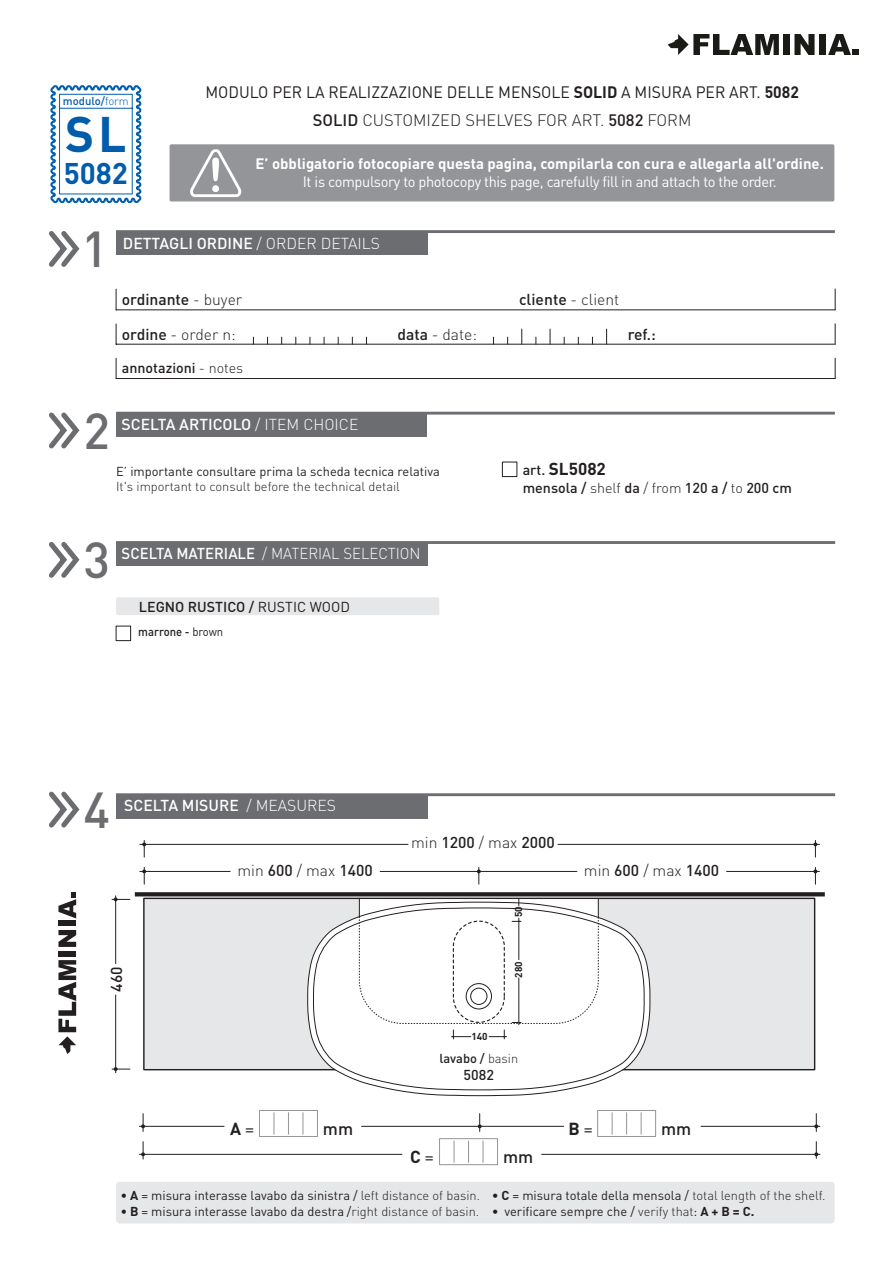
<style>
.page{position:relative;width:893px;height:1263px;background:#fff}
.page>*{position:absolute;margin:0;border:0;box-sizing:border-box;transform-origin:0 0}
.t1{font:500 49.8px "DIN";color:#6c6d70}
.t2{font:700 49.35px "DIN";color:#015dab}
.t3{font:700 29.55px "DIN";color:#015dab}
.t4{font:700 17.25px "DIN";color:#231f20}
.t5{font:500 17.25px "DIN";color:#231f20}
.t6{font:700 17.1px "DIN";color:#231f20}
.t7{font:16.35px/28.5px "DIN";color:#231f20;text-align:center;scale:.96 1}
.t8{font:500 15.6px "DIN";color:#fff}
.t9{font:300 15.6px "DIN";color:#231f20}
.t10{font:500 15.6px "DIN";color:#231f20}
.t11{font:300 15.6px "DIN";color:#fff;scale:.95 1}
.t12{font:700 15px "DIN";color:#fff}
.t13{font:15px "DIN";letter-spacing:-.025em;color:#fff}
.t14{font:500 14.25px "DIN";color:#231f20}
.t15{font:12.75px "DIN";color:#231f20}
.t16{font:300 12.75px "DIN";color:#231f20}
.t17{font:500 12.75px "DIN";color:#231f20}
.t18{font:500 12.15px "DIN";color:#231f20;scale:.93 1}
.t19{font:500 11.25px "DIN";color:#015dab}
.t20{font:700 9.9px "DIN";color:#231f20}
.s1{font-weight:300}
.s2{font-weight:700}
.s3{font-weight:500}
.s4{font-weight:400}
.s5{font-weight:500;font-size:14.25px}
</style>
<div class="page">
<svg style="left:668px;top:34px;width:111px;height:21px"></svg>
<div style="left:783px;top:34px;width:7px;height:21px;background:#1a1a17"></div>
<svg style="left:794px;top:34px;width:20px;height:21px"></svg>
<div style="left:819px;top:34px;width:7px;height:21px;background:#1a1a17"></div>
<svg style="left:828px;top:34px;width:31px;height:21px"></svg>
<div style="left:170px;top:144px;width:664px;height:57px;background:#939598;border-radius:2px"></div>
<svg style="left:188px;top:144px;width:56px;height:54px"></svg>
<svg style="left:50px;top:85px;width:92px;height:119px"></svg>
<svg style="left:49px;top:231px;width:31px;height:36px"></svg>
<hr style="left:116px;top:230px;width:719px;height:3px;background:#6c6d70">
<div style="left:116px;top:232px;width:312px;height:23px;background:#6c6d70"></div>
<hr style="left:116px;top:309px;width:719px;height:1px;background:#231f20">
<svg style="left:116px;top:289px;width:1px;height:20px"></svg>
<hr style="left:116px;top:344px;width:719px;height:1px;background:#231f20">
<svg style="left:116px;top:324px;width:1px;height:20px"></svg>
<hr style="left:116px;top:378px;width:719px;height:1px;background:#231f20">
<svg style="left:116px;top:358px;width:1px;height:20px"></svg>
<svg style="left:835px;top:289px;width:1px;height:21px"></svg>
<svg style="left:835px;top:358px;width:1px;height:20px"></svg>
<svg style="left:521px;top:329px;width:1px;height:15px"></svg>
<svg style="left:550px;top:329px;width:1px;height:15px"></svg>
<svg style="left:835px;top:324px;width:1px;height:20px"></svg>
<svg style="left:606px;top:329px;width:1px;height:15px"></svg>
<div style="left:143px;top:898px;width:672px;height:172px;background:#e6e7e9;border:1px solid #231f20"></div>
<svg style="left:307px;top:955px;width:344px;height:141px"></svg>
<svg style="left:313px;top:916px;width:332px;height:175px"></svg>
<hr style="left:115px;top:896px;width:1px;height:68px;background:#231f20">
<hr style="left:115px;top:995px;width:1px;height:78px;background:#231f20">
<svg style="left:112px;top:897px;width:18px;height:4px"></svg>
<svg style="left:112px;top:1067px;width:18px;height:4px"></svg>
<div style="left:116px;top:1182px;width:719px;height:41px;background:#e6e7e9"></div>
<svg style="left:49px;top:791px;width:31px;height:37px"></svg>
<hr style="left:116px;top:793px;width:719px;height:3px;background:#6c6d70">
<div style="left:116px;top:795px;width:312px;height:23px;background:#6c6d70"></div>
<svg style="left:135px;top:892px;width:690px;height:4px;fill:#231f20"></svg>
<hr style="left:701px;top:1126px;width:119px;height:1px;background:#231f20">
<svg style="left:814px;top:1113px;width:4px;height:18px"></svg>
<hr style="left:139px;top:1154px;width:263px;height:1px;background:#231f20">
<hr style="left:542px;top:1154px;width:278px;height:1px;background:#231f20">
<svg style="left:814px;top:1141px;width:4px;height:17px"></svg>
<hr style="left:139px;top:1126px;width:85px;height:1px;background:#231f20">
<svg style="left:141px;top:1113px;width:4px;height:18px"></svg>
<svg style="left:141px;top:1141px;width:4px;height:18px"></svg>
<hr style="left:380px;top:871px;width:197px;height:1px;background:#231f20">
<hr style="left:140px;top:871px;width:90px;height:1px;background:#231f20">
<svg style="left:142px;top:867px;width:4px;height:17px"></svg>
<hr style="left:726px;top:871px;width:93px;height:1px;background:#231f20">
<svg style="left:813px;top:867px;width:4px;height:17px"></svg>
<svg style="left:477px;top:867px;width:4px;height:17px"></svg>
<hr style="left:558px;top:844px;width:262px;height:1px;background:#231f20">
<hr style="left:140px;top:844px;width:268px;height:1px;background:#231f20">
<svg style="left:142px;top:840px;width:4px;height:17px"></svg>
<svg style="left:813px;top:840px;width:4px;height:17px"></svg>
<div style="left:259px;top:1110px;width:59px;height:27px;border:1px solid #939598"></div>
<svg style="left:273px;top:1110px;width:383px;height:55px"></svg>
<svg style="left:452px;top:1030px;width:19px;height:9px"></svg>
<svg style="left:489px;top:1030px;width:18px;height:9px"></svg>
<hr style="left:518px;top:978px;width:1px;height:47px;background:#231f20">
<svg style="left:358px;top:897px;width:241px;height:127px"></svg>
<svg style="left:49px;top:542px;width:31px;height:36px"></svg>
<hr style="left:116px;top:541px;width:719px;height:3px;background:#6c6d70">
<div style="left:116px;top:542px;width:312px;height:24px;background:#6c6d70"></div>
<div style="left:116px;top:597px;width:323px;height:18px;background:#e6e7e9"></div>
<div style="left:116px;top:626px;width:15px;height:15px;border:1px solid #231f20"></div>
<div style="left:116px;top:413px;width:310px;height:24px;background:#6c6d70"></div>
<div style="left:502px;top:462px;width:15px;height:15px;border:1px solid #231f20"></div>
<svg style="left:49px;top:412px;width:31px;height:37px"></svg>
<hr style="left:116px;top:412px;width:719px;height:3px;background:#6c6d70">
<svg style="left:58px;top:960px;width:18px;height:94px"></svg>
<div style="left:58px;top:951px;width:18px;height:5px;background:#231f20"></div>
<svg style="left:58px;top:930px;width:18px;height:17px"></svg>
<div style="left:58px;top:921px;width:18px;height:5px;background:#231f20"></div>
<svg style="left:58px;top:892px;width:18px;height:26px"></svg>
<p class="t19" style="left:63px;top:93px;width:67px">modulo/<span class="s1">form</span></p>
<h2 class="t2" style="left:65px;top:102px;width:63px">SL</h2>
<h3 class="t3" style="left:64px;top:154px;width:66px">5082</h3>
<p class="t7" style="left:205px;top:77px;width:620px">MODULO PER LA REALIZZAZIONE DELLE MENSOLE <span class="s2">SOLID</span> A MISURA PER ART. <span class="s2">5082<br></span><span class="s3">SOLID</span> <span class="s1">CUSTOMIZED SHELVES FOR ART.</span> <span class="s3">5082</span> <span class="s1">FORM</span></p>
<p class="t12" style="left:256px;top:154px;width:570px">E’ obbligatorio fotocopiare questa pagina, compilarla con cura e allegarla all'ordine.</p>
<p class="t13" style="left:303px;top:173px;width:476px">It is compulsory to photocopy this page, carefully fill in and attach to the order.</p>
<h1 class="t1" style="left:82px;top:217px;width:28px">1</h1>
<p class="t8" style="left:123px;top:233px;width:259px">DETTAGLI ORDINE <span class="s1">/ ORDER DETAILS</span></p>
<p class="t10" style="left:122px;top:290px;width:122px">ordinante <span class="s1">- buyer</span></p>
<p class="t10" style="left:519px;top:290px;width:102px">cliente <span class="s1">- client</span></p>
<p class="t9" style="left:397px;top:324px;width:81px"><span class="s3">data</span> - date:</p>
<p class="t10" style="left:628px;top:324px;width:30px">ref.:</p>
<p class="t9" style="left:122px;top:324px;width:115px"><span class="s3">ordine</span> - order n:</p>
<p class="t14" style="left:122px;top:359px;width:123px">annotazioni <span class="s1">- notes</span></p>
<h1 class="t1" style="left:84px;top:399px;width:28px">2</h1>
<p class="t8" style="left:122px;top:415px;width:238px">SCELTA ARTICOLO <span class="s1">/ ITEM CHOICE</span></p>
<p class="t15" style="left:116px;top:463px;width:325px">E’ importante consultare prima la scheda tecnica relativa</p>
<p class="t16" style="left:116px;top:479px;width:285px">It's important to consult before the technical detail</p>
<h1 class="t1" style="left:84px;top:528px;width:28px">3</h1>
<p class="t11" style="left:122px;top:544px;width:316px"><span class="s3">SCELTA MATERIALE</span> / MATERIAL SELECTION</p>
<p class="t14" style="left:139px;top:597px;width:213px">LEGNO RUSTICO / <span class="s4">RUSTIC WOOD</span></p>
<p class="t18" style="left:138px;top:624px;width:93px">marrone - <span class="s4">brown</span></p>
<h3 class="t6" style="left:523px;top:458px;width:85px"><span class="s5">art.</span> SL5082</h3>
<p class="t14" style="left:523px;top:479px;width:271px">mensola / <span class="s1">shelf</span> da <span class="s1">/ from</span> 120 a / <span class="s1">to</span> 200 cm</p>
<h1 class="t1" style="left:84px;top:778px;width:28px">4</h1>
<p class="t8" style="left:124px;top:796px;width:213px">SCELTA MISURE <span class="s1">/ MEASURES</span></p>
<p class="t9" style="left:237px;top:860px;width:137px">min <span class="s3">600</span> / max <span class="s3">1400</span></p>
<p class="t9" style="left:584px;top:860px;width:137px">min <span class="s3">600</span> / max <span class="s3">1400</span></p>
<p class="t10" style="left:411px;top:833px;width:145px"><span class="s1">min</span> 1200 <span class="s1">/ max</span> 2000</p>
<p class="t10" style="left:106px;top:992px;width:27px;rotate:-90deg">460</p>
<p class="t20" style="left:512px;top:917px;width:12px;rotate:-90deg">50</p>
<p class="t20" style="left:471px;top:1030px;width:18px">140</p>
<p class="t20" style="left:512px;top:978px;width:18px;rotate:-90deg">280</p>
<p class="t17" style="left:439px;top:1050px;width:80px">lavabo / <span class="s1">basin</span></p>
<p class="t14" style="left:464px;top:1065px;width:32px">5082</p>
<h3 class="t4" style="left:230px;top:1117px;width:26px">A <span class="s4">=</span></h3>
<h3 class="t5" style="left:323px;top:1117px;width:32px">mm</h3>
<h3 class="t4" style="left:568px;top:1117px;width:26px">B <span class="s4">=</span></h3>
<h3 class="t5" style="left:661px;top:1117px;width:32px">mm</h3>
<h3 class="t4" style="left:410px;top:1146px;width:25px">C <span class="s4">=</span></h3>
<h3 class="t5" style="left:503px;top:1145px;width:32px">mm</h3>
<p class="t15" style="left:121px;top:1187px;width:361px"><span class="s2">• A</span> = misura interasse lavabo da sinistra / <span class="s1">left distance of basin.</span></p>
<p class="t15" style="left:121px;top:1203px;width:360px"><span class="s2">• B</span> = misura interasse lavabo da destra /<span class="s1">right distance of basin.</span></p>
<p class="t15" style="left:492px;top:1187px;width:335px"><span class="s2">• C</span> = misura totale della mensola / <span class="s1">total length of the shelf.</span></p>
<p class="t15" style="left:492px;top:1203px;width:264px"><span class="s2">•</span> verificare sempre che / <span class="s1">verify that</span>: <span class="s2">A + B = C.</span></p>
</div>
